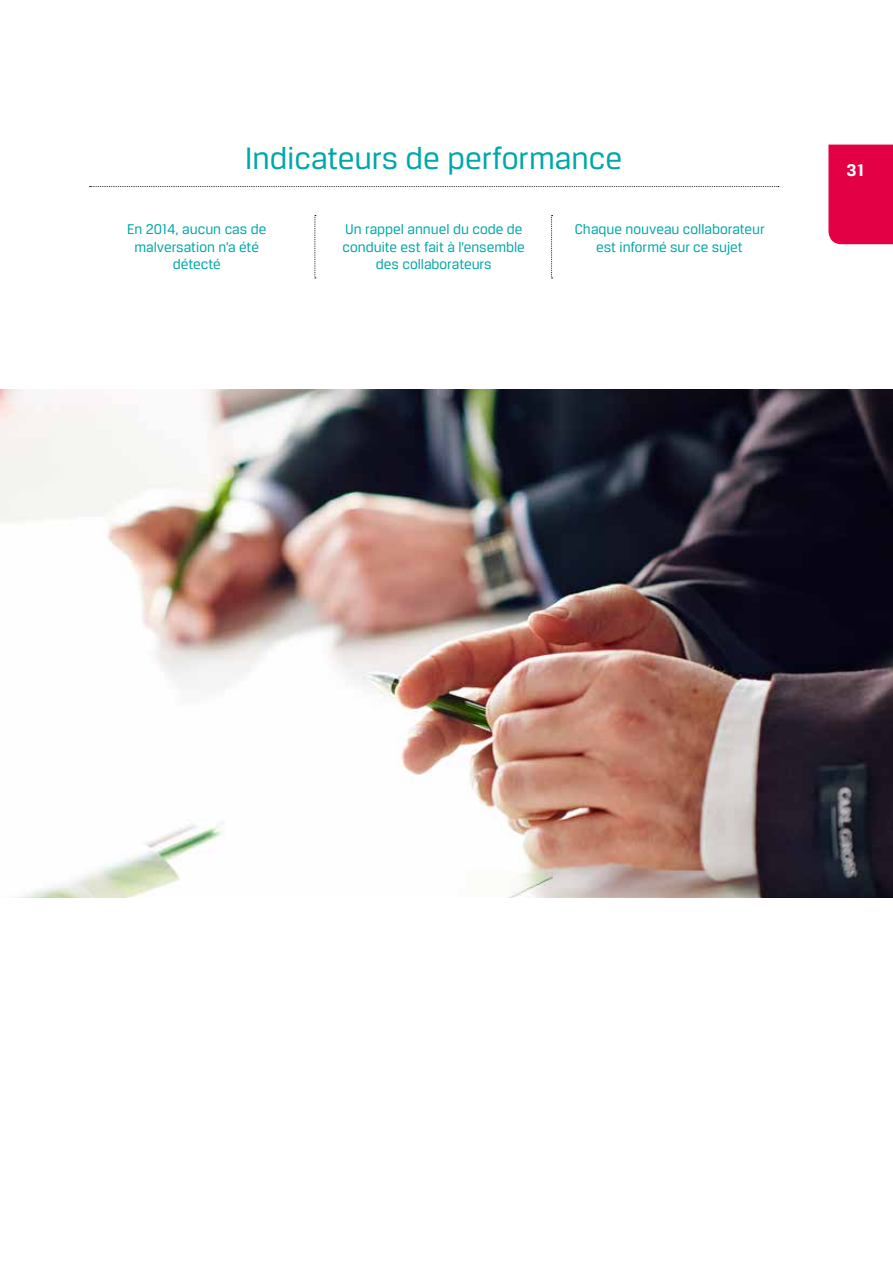
<style>
.page{position:relative;width:893px;height:1263px;background:#fff}
.page>*{position:absolute;margin:0;border:0;box-sizing:border-box;transform-origin:0 0}
.t1{font:33px "Breuer Text";color:#00a7a7}
.t2{font:700 18px "Breuer Text";color:#fff}
.t3{font:15px/17.4px "Breuer Text";color:#00a7a7;text-align:center}
</style>
<div class="page">
<svg style="left:90px;top:186px;width:689px;height:1px"></svg>
<svg style="left:315px;top:215px;width:1px;height:64px"></svg>
<svg style="left:551px;top:215px;width:2px;height:64px"></svg>
<img style="left:0;top:389px;width:893px;height:508px">
<div style="left:828px;top:145px;width:65px;height:99px;background:#e40045"></div>
<h1 class="t1" style="left:245px;top:140px;width:379px">Indicateurs de performance</h1>
<p class="t3" style="left:127px;top:220px;width:141px">En 2014, aucun cas de malversation n’a été détecté</p>
<p class="t3" style="left:343px;top:220px;width:184px">Un rappel annuel du code de conduite est fait à l’ensemble des collaborateurs</p>
<p class="t3" style="left:575px;top:220px;width:192px">Chaque nouveau collaborateur est informé sur ce sujet</p>
<p class="t2" style="left:846px;top:160px;width:19px">31</p>
</div>
